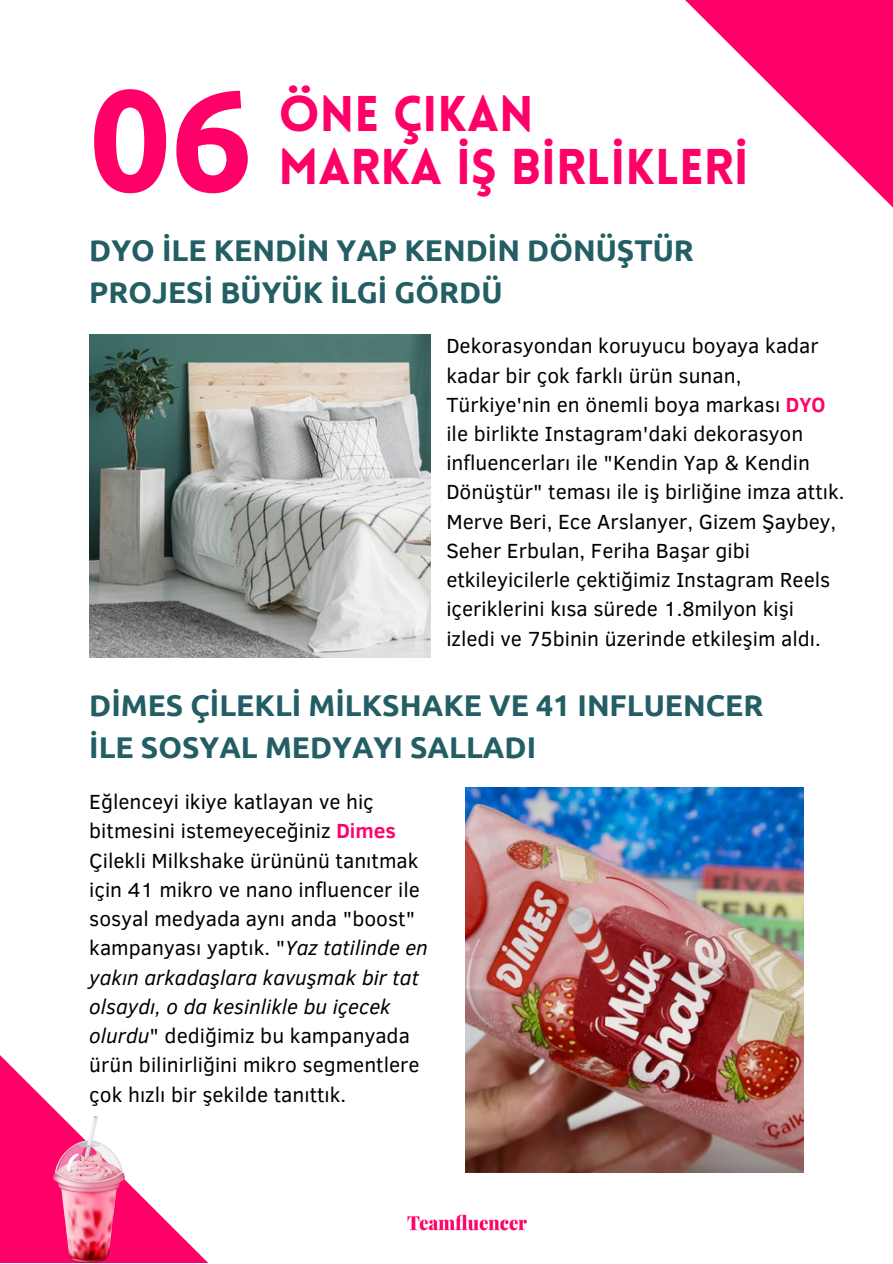
<style>
.page{position:relative;width:893px;height:1264px;background:#fff}
.page>*{position:absolute;margin:0;border:0;box-sizing:border-box;transform-origin:0 0}
.t1{font:700 143.85px "Ubuntu";color:#ff0069}
.t2{font:900 49.05px "Lovelo";color:#ff0069}
.t3{font:700 30px "Ubuntu";color:#225e64}
.t4{font:21px/29.2px "Clear Sans";color:#000001}
.s1{font-weight:700;color:#ff026a}
.s2{font-style:italic}
</style>
<div class="page">
<svg style="left:0;top:1055px;width:207px;height:207px"></svg>
<svg style="left:685px;top:0;width:207px;height:207px"></svg>
<img style="left:89px;top:334px;width:341px;height:324px">
<img style="left:465px;top:787px;width:338px;height:385px">
<img style="left:407px;top:1214px;width:119px;height:17px">
<img style="left:53px;top:1116px;width:72px;height:146px">
<p class="t2" style="left:278px;top:95px;width:257px">ÖNE ÇIKAN</p>
<p class="t1" style="left:89px;top:57px;width:165px">06</p>
<p class="t2" style="left:278px;top:147px;width:472px">MARKA İŞ BİRLİKLERİ</p>
<p class="t3" style="left:89px;top:233px;width:606px">DYO İLE KENDİN YAP KENDİN DÖNÜŞTÜR</p>
<p class="t3" style="left:89px;top:275px;width:415px">PROJESİ BÜYÜK İLGİ GÖRDÜ</p>
<p class="t4" style="left:446px;top:330px;width:399px">Dekorasyondan koruyucu boyaya kadar kadar bir çok farklı ürün sunan, Türkiye'nin en önemli boya markası <span class="s1">DYO </span>ile birlikte Instagram'daki dekorasyon influencerları ile "Kendin Yap &amp; Kendin Dönüştür" teması ile iş birliğine imza attık.<br>Merve Beri, Ece Arslanyer, Gizem Şaybey, Seher Erbulan, Feriha Başar gibi etkileyicilerle çektiğimiz Instagram Reels içeriklerini kısa sürede 1.8milyon kişi izledi ve 75binin üzerinde etkileşim aldı.</p>
<p class="t3" style="left:89px;top:688px;width:675px">DİMES ÇİLEKLİ MİLKSHAKE VE 41 INFLUENCER</p>
<p class="t3" style="left:89px;top:729px;width:448px">İLE SOSYAL MEDYAYI SALLADI</p>
<p class="t4" style="left:89px;top:786px;width:340px">Eğlenceyi ikiye katlayan ve hiç bitmesini istemeyeceğiniz <span class="s1">Dimes </span>Çilekli Milkshake ürününü tanıtmak için 41 mikro ve nano influencer ile sosyal medyada aynı anda "boost" kampanyası yaptık. "<span class="s2">Yaz tatilinde en yakın arkadaşlara kavuşmak bir tat olsaydı, o da kesinlikle bu içecek olurdu</span>" dediğimiz bu kampanyada ürün bilinirliğini mikro segmentlere çok hızlı bir şekilde tanıttık.</p>
</div>
